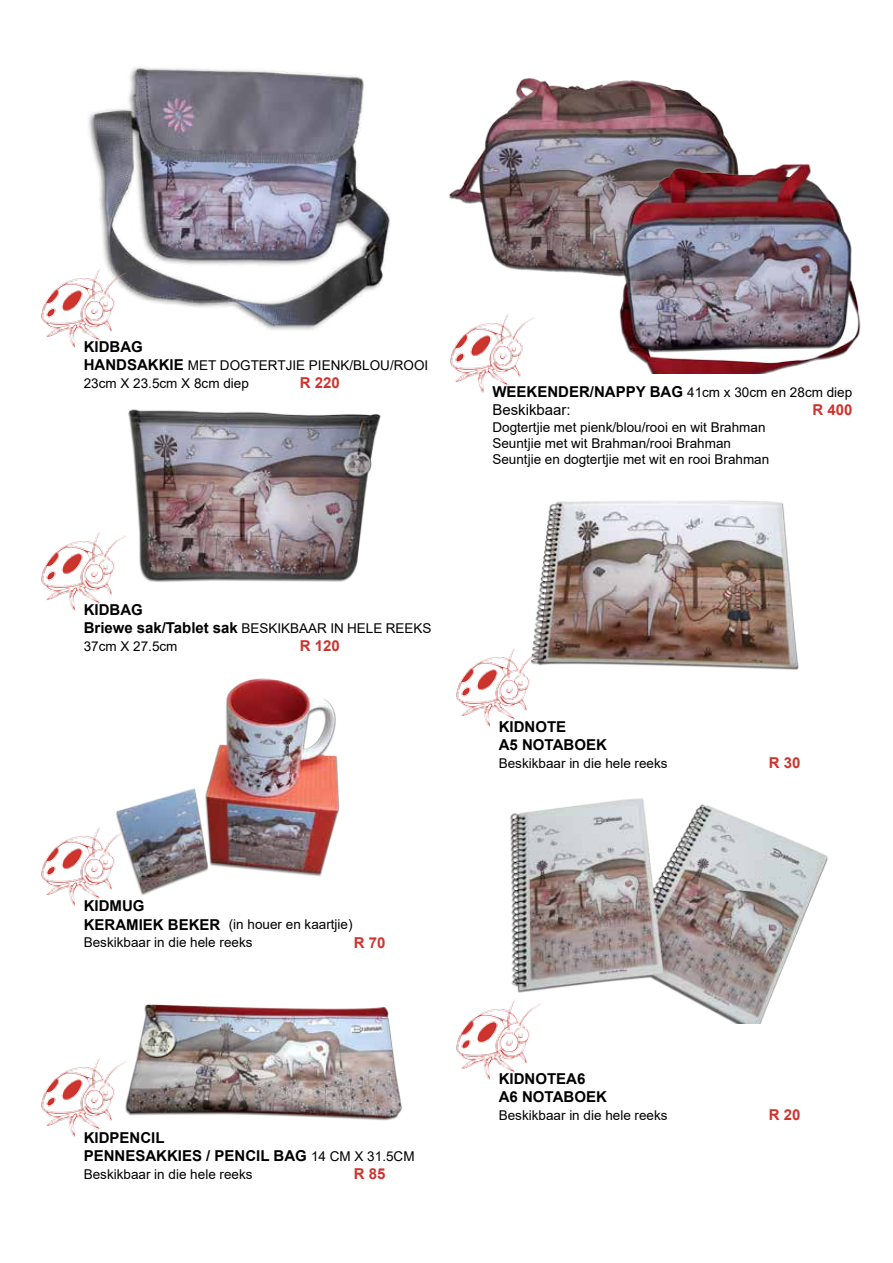
<style>
.page{position:relative;width:893px;height:1263px;background:#fff}
.page>*{position:absolute;margin:0;border:0;box-sizing:border-box;transform-origin:0 0}
.t1{font:700 15px/18px "Arial";color:#000}
.t2{font:700 15px "Arial";color:#cd342e}
.t3{font:15px "Arial";color:#000}
.t4{font:13.5px/18px "Arial";color:#000}
.s1{font-weight:700;font-size:15px}
.s2{font-weight:400;font-size:13.5px}
</style>
<div class="page">
<img style="left:88px;top:67px;width:302px;height:263px">
<img style="left:128px;top:409px;width:253px;height:173px">
<img style="left:116px;top:678px;width:224px;height:218px">
<img style="left:135px;top:1004px;width:267px;height:117px">
<img style="left:510px;top:798px;width:318px;height:225px">
<img style="left:533px;top:500px;width:266px;height:170px">
<img style="left:449px;top:78px;width:289px;height:196px">
<img style="left:596px;top:164px;width:265px;height:209px">
<img style="left:41px;top:265px;width:94px;height:83px">
<img style="left:41px;top:528px;width:94px;height:83px">
<img style="left:41px;top:823px;width:94px;height:83px">
<img style="left:41px;top:1058px;width:94px;height:79px">
<img style="left:456px;top:996px;width:94px;height:84px">
<img style="left:456px;top:644px;width:94px;height:83px">
<img style="left:450px;top:314px;width:84px;height:79px">
<p class="t1" style="left:84px;top:338px;width:61px">KIDBAG</p>
<p class="t4" style="left:84px;top:356px;width:346px"><span class="s1">HANDSAKKIE</span> MET DOGTERTJIE PIENK/BLOU/ROOI<br>23cm X 23.5cm X 8cm diep</p>
<p class="t2" style="left:300px;top:372px;width:42px">R 220</p>
<p class="t1" style="left:84px;top:601px;width:61px">KIDBAG</p>
<p class="t4" style="left:84px;top:619px;width:349px"><span class="s1">Briewe sak/Tablet sak</span> BESKIKBAAR IN HELE REEKS<br>37cm X 27.5cm</p>
<p class="t2" style="left:300px;top:635px;width:42px">R 120</p>
<p class="t1" style="left:84px;top:897px;width:62px">KIDMUG</p>
<p class="t4" style="left:84px;top:916px;width:270px"><span class="s1">KERAMIEK BEKER</span> (in houer en kaartjie)<br>Beskikbaar in die hele reeks</p>
<p class="t2" style="left:354px;top:932px;width:33px">R 70</p>
<p class="t1" style="left:84px;top:1129px;width:332px">KIDPENCIL<br>PENNESAKKIES / PENCIL BAG <span class="s2">14 CM X 31.5CM</span></p>
<p class="t4" style="left:84px;top:1165px;width:170px">Beskikbaar in die hele reeks</p>
<p class="t2" style="left:354px;top:1163px;width:33px">R 85</p>
<p class="t4" style="left:492px;top:383px;width:361px"><span class="s1">WEEKENDER/NAPPY BAG</span> 41cm x 30cm en 28cm diep</p>
<p class="t3" style="left:492px;top:400px;width:80px">Beskikbaar:</p>
<p class="t2" style="left:812px;top:399px;width:42px">R 400</p>
<p class="t4" style="left:492px;top:419px;width:278px;line-height:16.2px">Dogtertjie met pienk/blou/rooi en wit Brahman<br>Seuntjie met wit Brahman/rooi Brahman<br>Seuntjie en dogtertjie met wit en rooi Brahman</p>
<p class="t1" style="left:499px;top:717px;width:110px">KIDNOTE<br>A5 NOTABOEK</p>
<p class="t4" style="left:499px;top:754px;width:170px">Beskikbaar in die hele reeks</p>
<p class="t2" style="left:769px;top:752px;width:33px">R 30</p>
<p class="t1" style="left:499px;top:1070px;width:110px">KIDNOTEA6<br>A6 NOTABOEK</p>
<p class="t4" style="left:499px;top:1106px;width:170px">Beskikbaar in die hele reeks</p>
<p class="t2" style="left:769px;top:1104px;width:33px">R 20</p>
</div>
